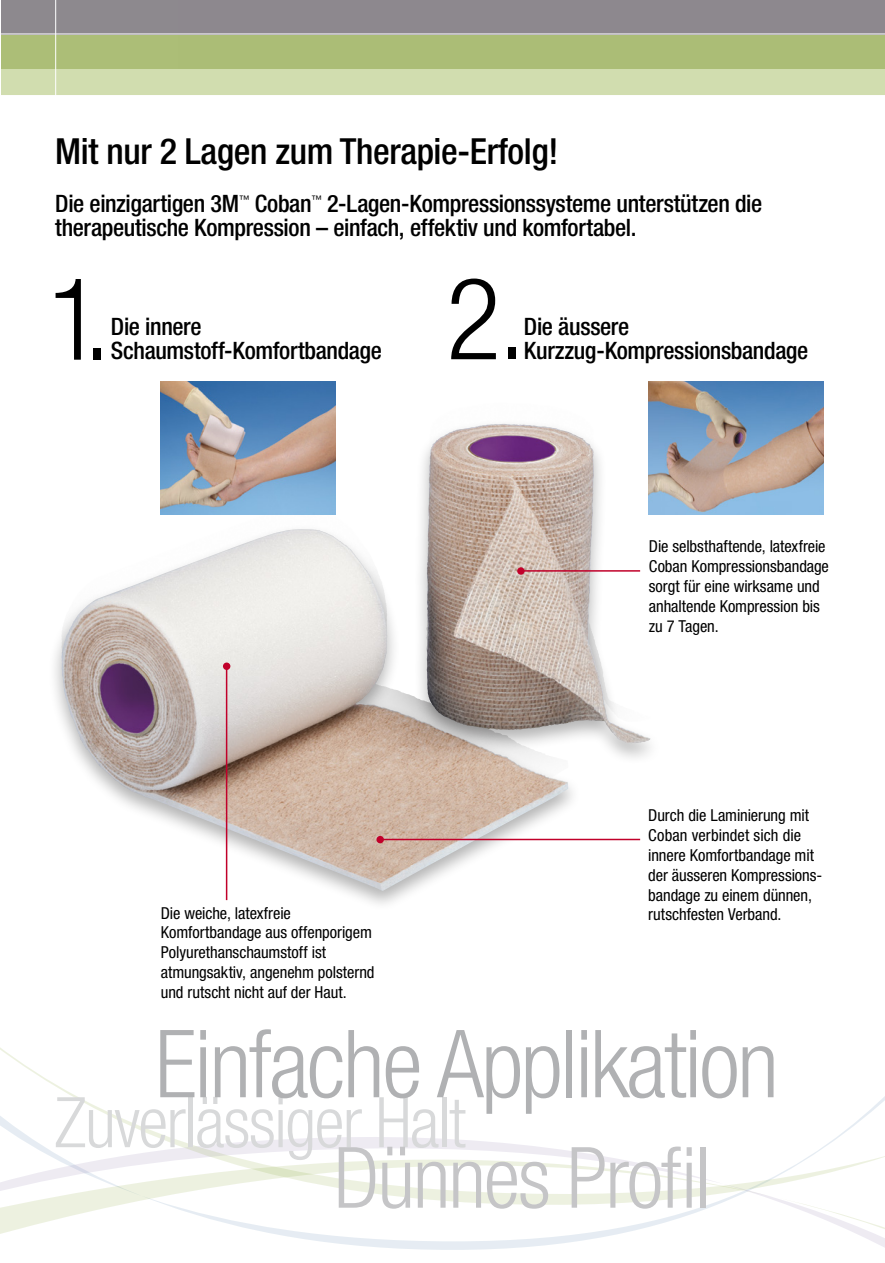
<style>
.page{position:relative;width:885px;height:1263px;background:#fff}
.page>*{position:absolute;margin:0;border:0;box-sizing:border-box;transform-origin:0 0}
.t1{font:300 condensed 114px "Helvetica Neue LT Std";color:#000}
.t2{font:300 condensed 94.05px "Helvetica Neue LT Std";letter-spacing:-.025em;color:#b0b1b3}
.t3{font:300 condensed 84.6px "Helvetica Neue LT Std";letter-spacing:-.025em;color:#c5c5c7}
.t4{font:300 condensed 69.9px "Helvetica Neue LT Std";letter-spacing:-.025em;color:#d8d9da}
.t5{font:500 condensed 36px "Helvetica Neue LT Std";letter-spacing:-.01em;color:#000}
.t6{font:500 condensed 24px/24px "Helvetica Neue LT Std";letter-spacing:-.015em;color:#000}
.t7{font:condensed 16.5px/19.8px "Helvetica Neue LT Std";letter-spacing:-.005em;color:#000}
.t8{font:condensed 10.5px "Helvetica Neue LT Std";color:#000}
</style>
<div class="page">
<svg style="left:0;top:1047px;width:884px;height:203px"></svg>
<div style="left:1px;top:68px;width:883px;height:27px;background:#d1ddaf"></div>
<div style="left:0;top:0;width:884px;height:68px;background:#abbd76"></div>
<div style="left:0;top:0;width:884px;height:34px;background:#8d888e"></div>
<hr style="left:0;top:34px;width:884px;height:1px;background:#fff">
<hr style="left:55px;top:0;width:1px;height:108px;background:#fff">
<div style="left:48px;top:418px;width:615px;height:494px;background:#000;opacity:.3"></div>
<img style="left:426px;top:424px;width:78px;height:181px">
<img style="left:161px;top:381px;width:174px;height:133px">
<img style="left:648px;top:381px;width:175px;height:133px">
<hr style="left:226px;top:667px;width:1px;height:233px;background:#c1002a">
<div style="left:223px;top:662px;width:7px;height:8px;background:#c1002a;border-radius:50%"></div>
<div style="left:376px;top:836px;width:8px;height:7px;background:#c1002a;border-radius:50%"></div>
<hr style="left:378px;top:839px;width:262px;height:1px;background:#c1002a">
<div style="left:517px;top:567px;width:7px;height:8px;background:#c1002a;border-radius:50%"></div>
<hr style="left:520px;top:570px;width:120px;height:2px;background:#c1002a">
<h3 class="t5" style="left:55px;top:129px;width:504px">Mit nur 2 Lagen zum Therapie-Erfolg!</h3>
<h3 class="t6" style="left:55px;top:192px;width:185px">Die einzigartigen 3M</h3>
<p class="t8" style="left:239px;top:193px;width:12px">™</p>
<h3 class="t6" style="left:255px;top:192px;width:58px">Coban</h3>
<p class="t8" style="left:311px;top:193px;width:12px">™</p>
<h3 class="t6" style="left:55px;top:192px;width:708px;text-indent:272px">2-Lagen-Kompressionssysteme unterstützen die therapeutische Kompression – einfach, effektiv und komfortabel.</h3>
<h1 class="t1" style="left:48px;top:254px;width:65px">1.</h1>
<h1 class="t1" style="left:446px;top:254px;width:81px">2.</h1>
<h3 class="t6" style="left:111px;top:315px;width:272px">Die innere<br>Schaumstoff-Komfortbandage</h3>
<h3 class="t6" style="left:524px;top:315px;width:107px">Die äussere</h3>
<h3 class="t6" style="left:524px;top:339px;width:286px">Kurzzug-Kompressionsbandage</h3>
<p class="t7" style="left:161px;top:903px;width:215px">Die weiche, latexfreie<br>Komfortbandage aus offenporigem<br>Polyurethanschaumstoff ist atmungsaktiv, angenehm polsternd und rutscht nicht auf der Haut.</p>
<p class="t7" style="left:648px;top:537px;width:182px">Die selbsthaftende, latexfreie<br>Coban Kompressionsbandage sorgt für eine wirksame und anhaltende Kompression bis zu 7 Tagen.</p>
<p class="t7" style="left:648px;top:805px;width:175px">Durch die Laminierung mit<br>Coban verbindet sich die innere Komfortbandage mit der äusseren Kompressions&shy;bandage zu einem dünnen, rutschfesten Verband.</p>
<h2 class="t2" style="left:155px;top:1010px;width:625px">Einfache Applikation</h2>
<h3 class="t3" style="left:334px;top:1129px;width:378px">Dünnes Profil</h3>
<h3 class="t4" style="left:54px;top:1082px;width:413px">Zuverlässiger Halt</h3>
</div>
